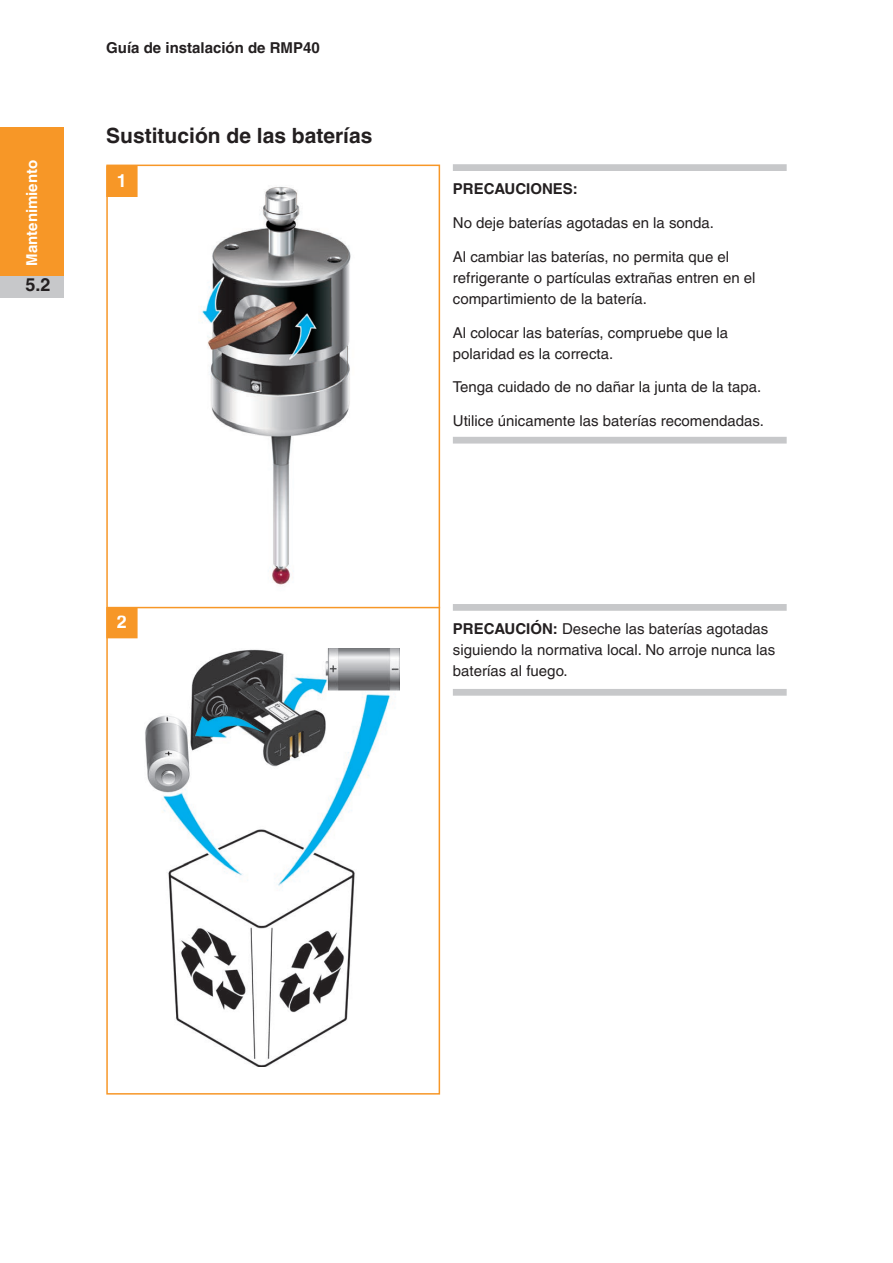
<style>
.page{position:relative;width:893px;height:1263px;background:#fff}
.page>*{position:absolute;margin:0;border:0;box-sizing:border-box;transform-origin:0 0}
.Heading_1{font:700 21px "Helvetica LT Pro";color:#231f20}
.t1{font:700 18px "Helvetica LT Pro";color:#231f20}
.Figure_Steps{font:700 18px "Helvetica LT Pro";color:#fff}
.Multiple_notes_middl{font:15px/21px "Helvetica LT Pro";color:#231f20}
.Caution_2{font:15px/21px "Helvetica LT Pro";color:#231f20}
.Multiple_notes_last{font:15px "Helvetica LT Pro";color:#231f20}
.Caution_1{font:700 15px "Helvetica LT Pro";color:#231f20}
.t2{font:700 15px "Helvetica LT Pro";color:#fff}
.s1{font-weight:700}
</style>
<div class="page">
<div style="left:0;top:128px;width:64px;height:148px;background:#f79727"></div>
<div style="left:0;top:276px;width:64px;height:22px;background:#c7c8ca"></div>
<img style="left:114px;top:164px;width:241px;height:445px">
<img style="left:145px;top:649px;width:255px;height:417px">
<div style="left:106px;top:165px;width:334px;height:929px;border:2px solid #f79727"></div>
<div style="left:106px;top:166px;width:32px;height:31px;background:#f79727;border:2px solid #f79727"></div>
<div style="left:106px;top:607px;width:32px;height:31px;background:#f79727;border:2px solid #f79727"></div>
<hr style="left:107px;top:607px;width:333px;height:1px;background:#f79727">
<div style="left:453px;top:164px;width:334px;height:7px;background:#c7c8ca"></div>
<div style="left:453px;top:437px;width:334px;height:7px;background:#c7c8ca"></div>
<div style="left:453px;top:604px;width:334px;height:7px;background:#c7c8ca"></div>
<div style="left:453px;top:689px;width:334px;height:7px;background:#c7c8ca"></div>
<p class="t2" style="left:23px;top:266px;width:107px;rotate:-90deg">Mantenimiento</p>
<p class="t1" style="left:26px;top:274px;width:27px">5.2</p>
<p class="Caution_1" style="left:106px;top:39px;width:215px">Guía de instalación de RMP40</p>
<p class="Heading_1" style="left:106px;top:122px;width:268px">Sustitución de las baterías</p>
<p class="Figure_Steps" style="left:117px;top:170px;width:12px">1</p>
<p class="Figure_Steps" style="left:117px;top:611px;width:12px">2</p>
<p class="Caution_1" style="left:453px;top:180px;width:127px">PRECAUCIONES:</p>
<p class="Multiple_notes_middl" style="left:453px;top:212px;width:263px">No deje baterías agotadas en la sonda.</p>
<p class="Multiple_notes_middl" style="left:453px;top:246px;width:304px">Al cambiar las baterías, no permita que el refrigerante o partículas extrañas entren en el compartimiento de la batería.</p>
<p class="Multiple_notes_middl" style="left:453px;top:322px;width:277px">Al colocar las baterías, compruebe que la polaridad es la correcta.</p>
<p class="Multiple_notes_middl" style="left:453px;top:377px;width:310px">Tenga cuidado de no dañar la junta de la tapa.</p>
<p class="Multiple_notes_last" style="left:453px;top:412px;width:312px">Utilice únicamente las baterías recomendadas.</p>
<p class="Caution_2" style="left:453px;top:618px;width:324px"><span class="s1">PRECAUCIÓN:</span> Deseche las baterías agotadas siguiendo la normativa local. No arroje nunca las baterías al fuego.</p>
</div>
